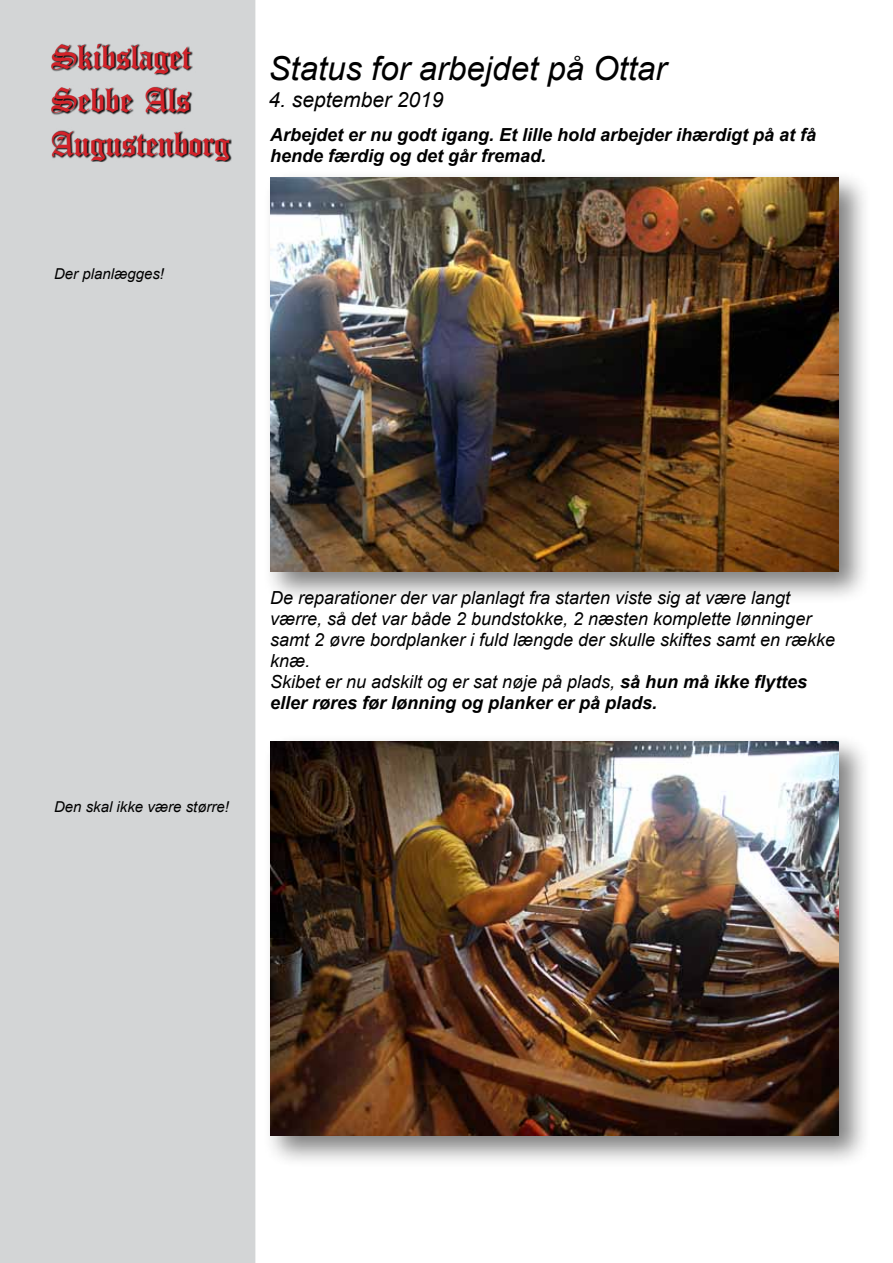
<style>
.page{position:relative;width:893px;height:1263px;background:#fff}
.page>*{position:absolute;margin:0;border:0;box-sizing:border-box;transform-origin:0 0}
.t1{font:36px/43.2px "Canterbury";color:#d2232a}
.t2{font:italic 33px "Arial";color:#000}
.t3{font:italic 21px "Arial";color:#000}
.t4{font:italic 18px/21px "Arial";color:#000}
.t5{font:italic 700 18px/21px "Arial";color:#000}
.t6{font:italic 15px "Arial";color:#000}
.s1{font-weight:700}
</style>
<div class="page">
<div style="left:1px;top:1px;width:254px;height:1261px;background:#d3d5d6"></div>
<div style="left:0;top:0;width:255px;height:1263px;border:2px solid #d3d5d6"></div>
<div style="left:51px;top:44px;width:181px;height:118px;background:#000;opacity:.75"></div>
<div style="left:261px;top:169px;width:610px;height:434px;background:#000;opacity:.5"></div>
<img style="left:270px;top:177px;width:569px;height:394px">
<div style="left:261px;top:732px;width:610px;height:435px;background:#000;opacity:.5"></div>
<img style="left:270px;top:741px;width:569px;height:394px">
<h1 class="t1" style="left:51px;top:36px;width:180px">Skibslaget<br>Sebbe Als<br>Augustenborg</h1>
<h2 class="t2" style="left:268px;top:47px;width:400px">Status for arbejdet på Ottar</h2>
<p class="t3" style="left:268px;top:86px;width:177px">4. september 2019</p>
<p class="t5" style="left:270px;top:125px;width:548px">Arbejdet er nu godt igang. Et lille hold arbejder ihærdigt på at få hende færdig og det går fremad.</p>
<p class="t6" style="left:54px;top:264px;width:112px">Der planlægges!</p>
<p class="t6" style="left:54px;top:797px;width:177px">Den skal ikke være større!</p>
<p class="t4" style="left:270px;top:587px;width:567px">De reparationer der var planlagt fra starten viste sig at være langt værre, så det var både 2 bundstokke, 2 næsten komplette lønninger samt 2 øvre bordplanker i fuld længde der skulle skiftes samt en række knæ.<br>Skibet er nu adskilt og er sat nøje på plads, <span class="s1">så hun må ikke flyttes eller røres før lønning og planker er på plads.</span></p>
</div>
